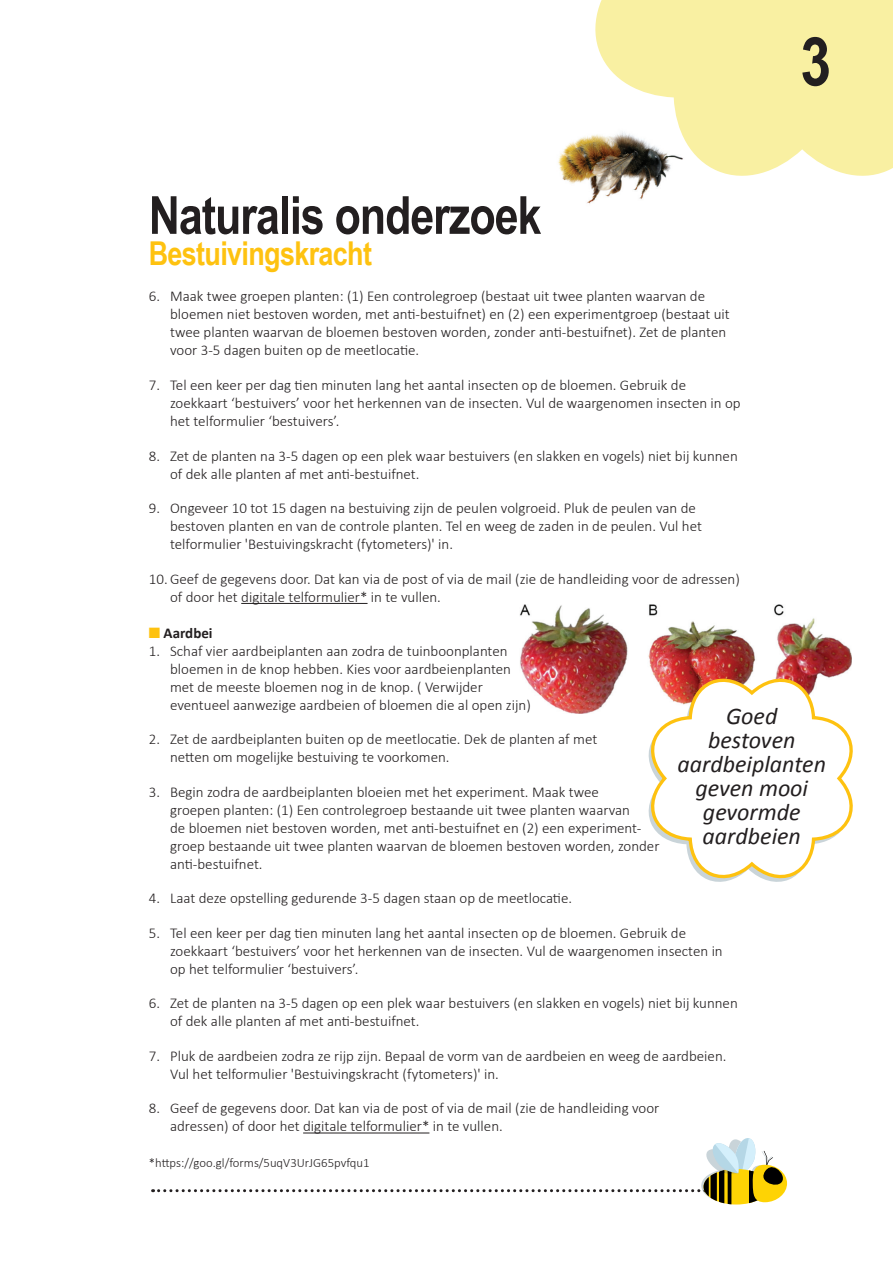
<style>
.page{position:relative;width:893px;height:1263px;background:#fff}
.page>*{position:absolute;margin:0;border:0;box-sizing:border-box;transform-origin:0 0}
.t1{font:700 67.5px "Arial Narrow";color:#231f20}
.t2{font:700 52.5px "Arial Narrow";letter-spacing:-.02em;color:#231f20}
.t3{font:700 32.85px "Arial Narrow";letter-spacing:-.02em;color:#fec210}
.t4{font:italic 24px/24px "Calibri";color:#231f20;text-align:center}
.t5{font:300 15px/18px "Calibri";color:#231f20}
.t6{font:700 15px "Calibri";color:#231f20}
.t7{font:300 12.75px "Calibri";color:#231f20}
.s1{color:#fec210}
</style>
<div class="page">
<img style="left:558px;top:136px;width:103px;height:68px">
<img style="left:520px;top:604px;width:332px;height:109px">
<svg style="left:645px;top:673px;width:208px;height:209px"></svg>
<div style="left:742px;top:759px;width:19px;height:31px;background:#fff;border-radius:50%"></div>
<div style="left:741px;top:759px;width:21px;height:32px;border:2px solid #fff;border-radius:50%"></div>
<hr style="left:241px;top:603px;width:127px;height:1px;background:#231f20">
<hr style="left:303px;top:1132px;width:126px;height:1px;background:#231f20">
<svg style="left:153px;top:1138px;width:634px;height:66px"></svg>
<svg style="left:589px;top:0;width:304px;height:182px;fill:#f9f0a2"></svg>
<h2 class="t2" style="left:149px;top:176px;width:394px">Naturalis onderzoek</h2>
<h1 class="t1" style="left:800px;top:11px;width:32px">3</h1>
<h3 class="t3" style="left:149px;top:228px;width:225px">Bestuivingskracht</h3>
<p class="t5" style="left:170px;top:287px;width:561px;text-indent:-21px">6. Maak twee groepen planten: (1) Een controlegroep (bestaat uit twee planten waarvan de bloemen niet bestoven worden, met anti-bestuifnet) en (2) een experimentgroep (bestaat uit twee planten waarvan de bloemen bestoven worden, zonder anti-bestuifnet). Zet de planten voor 3-5 dagen buiten op de meetlocatie.</p>
<p class="t5" style="left:170px;top:375px;width:572px;text-indent:-21px">7. Tel een keer per dag tien minuten lang het aantal insecten op de bloemen. Gebruik de zoekkaart ‘bestuivers’ voor het herkennen van de insecten. Vul de waargenomen insecten in op het telformulier ‘bestuivers’.</p>
<p class="t5" style="left:170px;top:446px;width:569px;text-indent:-21px">8. Zet de planten na 3-5 dagen op een plek waar bestuivers (en slakken en vogels) niet bij kunnen of dek alle planten af met anti-bestuifnet.</p>
<p class="t5" style="left:170px;top:498px;width:533px;text-indent:-21px">9. Ongeveer 10 tot 15 dagen na bestuiving zijn de peulen volgroeid. Pluk de peulen van de bestoven planten en van de controle planten. Tel en weeg de zaden in de peulen. Vul het telformulier 'Bestuivingskracht (fytometers)' in.</p>
<p class="t5" style="left:170px;top:569px;width:571px;text-indent:-21px">10. Geef de gegevens door. Dat kan via de post of via de mail (zie de handleiding voor de adressen) of door het digitale telformulier* in te vullen.</p>
<p class="t6" style="left:149px;top:623px;width:65px"><span class="s1">■</span> Aardbei</p>
<p class="t5" style="left:170px;top:641px;width:362px;text-indent:-21px">1. Schaf vier aardbeiplanten aan zodra de tuinboonplanten bloemen in de knop hebben. Kies voor aardbeienplanten met de meeste bloemen nog in de knop. ( Verwijder eventueel aanwezige aardbeien of bloemen die al open zijn)</p>
<p class="t5" style="left:170px;top:729px;width:429px;text-indent:-21px">2. Zet de aardbeiplanten buiten op de meetlocatie. Dek de planten af met netten om mogelijke bestuiving te voorkomen.</p>
<p class="t5" style="left:170px;top:782px;width:491px;text-indent:-21px">3. Begin zodra de aardbeiplanten bloeien met het experiment. Maak twee<br>groepen planten: (1) Een controlegroep bestaande uit twee planten waarvan<br>de bloemen niet bestoven worden, met anti-bestuifnet en (2) een experiment&shy;groep bestaande uit twee planten waarvan de bloemen bestoven worden, zonder anti-bestuifnet.</p>
<p class="t5" style="left:149px;top:888px;width:425px">4. Laat deze opstelling gedurende 3-5 dagen staan op de meetlocatie.</p>
<p class="t5" style="left:170px;top:923px;width:554px;text-indent:-21px">5. Tel een keer per dag tien minuten lang het aantal insecten op de bloemen. Gebruik de zoekkaart ‘bestuivers’ voor het herkennen van de insecten. Vul de waargenomen insecten in op het telformulier ‘bestuivers’.</p>
<p class="t5" style="left:170px;top:993px;width:569px;text-indent:-21px">6. Zet de planten na 3-5 dagen op een plek waar bestuivers (en slakken en vogels) niet bij kunnen of dek alle planten af met anti-bestuifnet.</p>
<p class="t5" style="left:170px;top:1046px;width:558px;text-indent:-21px">7. Pluk de aardbeien zodra ze rijp zijn. Bepaal de vorm van de aardbeien en weeg de aardbeien.<br>Vul het telformulier 'Bestuivingskracht (fytometers)' in.</p>
<p class="t5" style="left:170px;top:1098px;width:491px;text-indent:-21px">8. Geef de gegevens door. Dat kan via de post of via de mail (zie de handleiding voor adressen) of door het digitale telformulier* in te vullen.</p>
<p class="t7" style="left:149px;top:1155px;width:222px">*https://goo.gl/forms/5uqV3UrJG65pvfqu1</p>
<h3 class="t4" style="left:678px;top:703px;width:150px">Goed<br>bestoven aardbeiplanten geven mooi gevormde aardbeien</h3>
</div>
